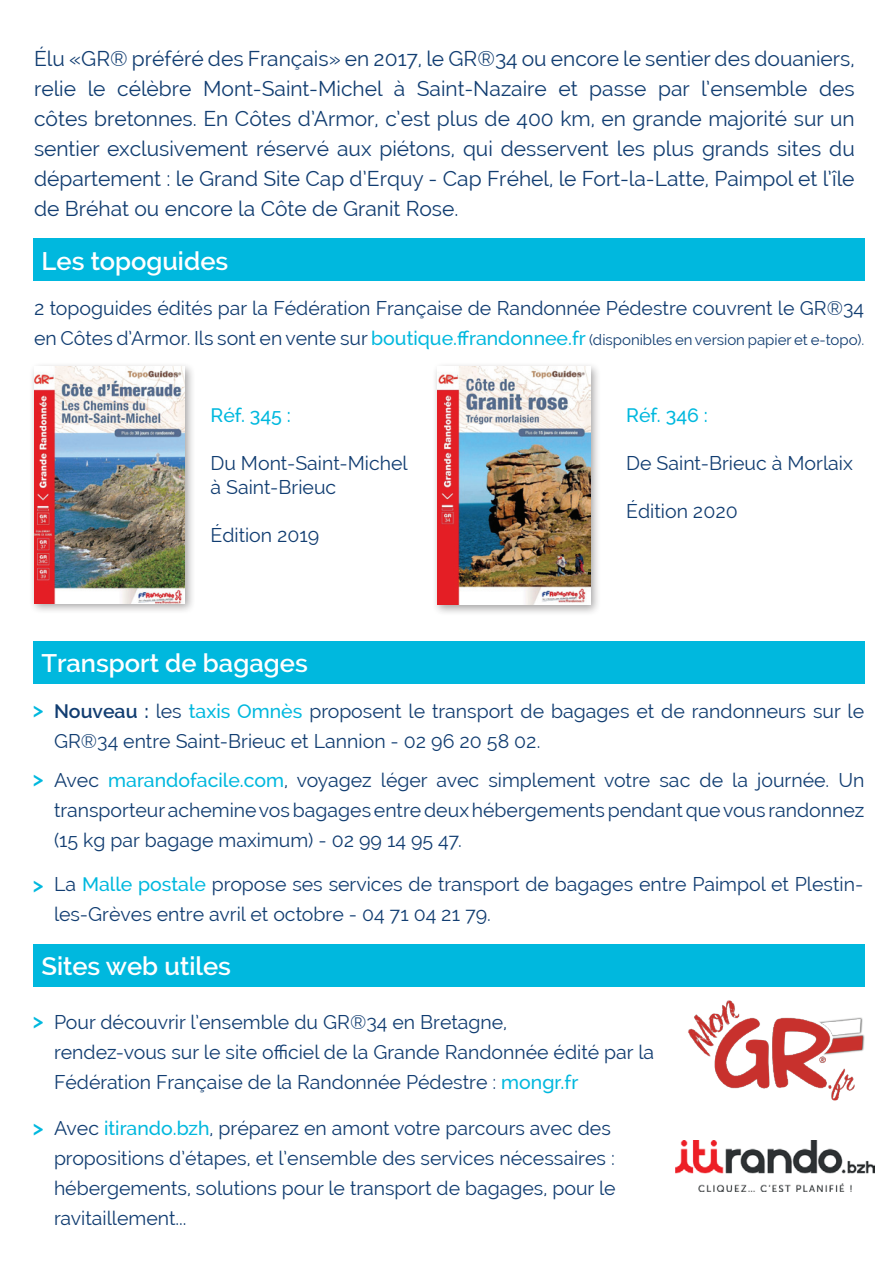
<style>
.page{position:relative;width:893px;height:1263px;background:#fff}
.page>*{position:absolute;margin:0;border:0;box-sizing:border-box;transform-origin:0 0}
.t1{font:600 25.5px "Raleway";color:#fff}
.t2{font:21px/30px "Raleway";color:#113d71;text-align:justify}
.t3{font:600 21px "Raleway";color:#00b8de}
.t4{font:19.5px/30px "Raleway";color:#113d71}
.t5{font:500 19.5px "Raleway";color:#00b8de}
.t6{font:15px "Raleway";color:#113d71}
.s1{font-size:19.5px}
.s2{font-weight:500;font-size:19.5px;color:#00b8de}
.s3{font-weight:600}
.s4{font-weight:500;color:#00b8de}
</style>
<div class="page">
<img style="left:688px;top:1000px;width:177px;height:101px">
<div style="left:33px;top:238px;width:831px;height:43px;background:#00b8de"></div>
<div style="left:28px;top:362px;width:167px;height:252px;background:#231f20;opacity:.4"></div>
<img style="left:34px;top:366px;width:151px;height:237px">
<div style="left:431px;top:361px;width:170px;height:255px;background:#231f20;opacity:.4"></div>
<img style="left:437px;top:366px;width:153px;height:239px">
<div style="left:33px;top:944px;width:831px;height:43px;background:#00b8de"></div>
<img style="left:676px;top:1140px;width:199px;height:51px">
<div style="left:33px;top:641px;width:831px;height:43px;background:#00b8de"></div>
<p class="t2" style="left:34px;top:43px;width:822px">Élu «GR® préféré des Français» en 2017, le GR®34 ou encore le sentier des douaniers, relie le célèbre Mont-Saint-Michel à Saint-Nazaire et passe par l’ensemble des côtes bretonnes. En Côtes d’Armor, c’est plus de 400 km, en grande majorité sur un sentier exclusivement réservé aux piétons, qui desservent les plus grands sites du département : le Grand Site Cap d’Erquy - Cap Fréhel, le Fort-la-Latte, Paimpol et l’île de Bréhat ou encore la Côte de Granit Rose.</p>
<h1 class="t1" style="left:41px;top:246px;width:188px">Les topoguides</h1>
<p class="t4" style="left:34px;top:293px;width:832px">2 topoguides édités par la Fédération Française de Randonnée Pédestre couvrent le GR®34</p>
<p class="t6" style="left:34px;top:331px;width:832px"><span class="s1">en Côtes d’Armor. Ils sont en vente sur</span> <span class="s2">boutique.ffrandonnee.fr</span> (disponibles en version papier et e-topo).</p>
<p class="t5" style="left:210px;top:404px;width:82px">Réf. 345 :</p>
<p class="t4" style="left:210px;top:451px;width:199px;line-height:24px">Du Mont-Saint-Michel à Saint-Brieuc</p>
<p class="t4" style="left:210px;top:520px;width:111px">Édition 2019</p>
<h1 class="t1" style="left:41px;top:649px;width:268px">Transport de bagages</h1>
<p class="t5" style="left:626px;top:404px;width:83px">Réf. 346 :</p>
<p class="t4" style="left:626px;top:449px;width:228px">De Saint-Brieuc à Morlaix</p>
<p class="t4" style="left:626px;top:497px;width:113px">Édition 2020</p>
<p class="t3" style="left:33px;top:697px;width:12px">&gt;</p>
<p class="t4" style="left:54px;top:696px;width:812px"><span class="s3">Nouveau :</span> les <span class="s4">taxis Omnès</span> proposent le transport de bagages et de randonneurs sur le<br>GR®34 entre Saint-Brieuc et Lannion - 02 96 20 58 02.</p>
<p class="t3" style="left:33px;top:766px;width:12px">&gt;</p>
<p class="t4" style="left:54px;top:765px;width:812px;text-align:justify">Avec <span class="s4">marandofacile.com</span>, voyagez léger avec simplement votre sac de la journée. Un transporteur achemine vos bagages entre deux hébergements pendant que vous randonnez (15 kg par bagage maximum) - 02 99 14 95 47.</p>
<p class="t3" style="left:33px;top:873px;width:12px">&gt;</p>
<p class="t4" style="left:54px;top:869px;width:811px">La <span class="s4">Malle postale</span> propose ses services de transport de bagages entre Paimpol et Plestin&shy;les-Grèves entre avril et octobre - 04 71 04 21 79.</p>
<h1 class="t1" style="left:41px;top:952px;width:191px">Sites web utiles</h1>
<p class="t3" style="left:33px;top:1009px;width:12px">&gt;</p>
<p class="t3" style="left:33px;top:1115px;width:12px">&gt;</p>
<p class="t4" style="left:54px;top:1007px;width:602px">Pour découvrir l’ensemble du GR®34 en Bretagne,<br>rendez-vous sur le site officiel de la Grande Randonnée édité par la<br>Fédération Française de la Randonnée Pédestre : <span class="s4">mongr.fr</span></p>
<p class="t4" style="left:54px;top:1113px;width:563px">Avec <span class="s4">itirando.bzh</span>, préparez en amont votre parcours avec des propositions d’étapes, et l’ensemble des services nécessaires : hébergements, solutions pour le transport de bagages, pour le ravitaillement...</p>
</div>
